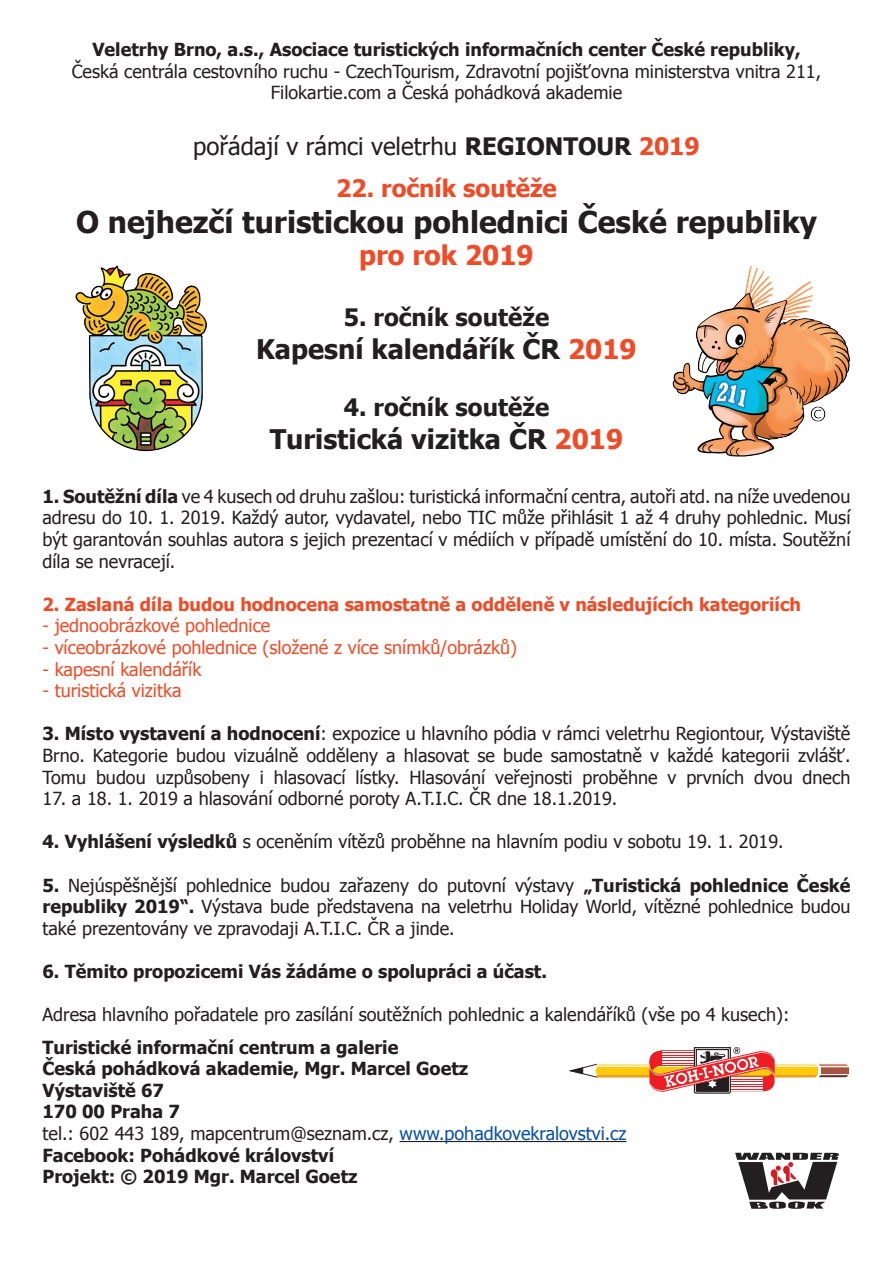
<style>
.page{position:relative;width:893px;height:1263px;background:#fff}
.page>*{position:absolute;margin:0;border:0;box-sizing:border-box;transform-origin:0 0}
.Nadpis_2{font:700 30px "Tahoma";color:#231f20}
.t1{font:700 27px "Tahoma";color:#231f20}
.t2{font:700 27px "Tahoma";color:#f04b27}
.t3{font:24px "Tahoma";color:#231f20}
.Nadpis_1{font:700 24px "Tahoma";color:#231f20}
.Nadpis_1-2{font:700 24px "Tahoma";color:#f04b27}
.t4{font:18px/21.6px "Tahoma";color:#231f20;text-align:justify}
.t5{font:700 18px "Tahoma";color:#231f20}
.t6{font:18px "Tahoma";color:#f04b27}
.t7{font:700 18px "Tahoma";color:#f04b27}
.s1{font-weight:700}
.s2{font-weight:700;color:#f04b27}
.s3{color:#f04b27}
.s4{color:#094fa3}
</style>
<div class="page">
<hr style="left:400px;top:1141px;width:227px;height:1px;background:#231f20">
<img style="left:75px;top:265px;width:132px;height:187px">
<img style="left:672px;top:266px;width:178px;height:191px">
<svg style="left:735px;top:1153px;width:104px;height:56px"></svg>
<svg style="left:570px;top:1047px;width:280px;height:47px"></svg>
<p class="t5" style="left:92px;top:37px;width:710px">Veletrhy Brno, a.s., Asociace turistických informačních center České republiky,</p>
<p class="t4" style="left:72px;top:60px;width:751px">Česká centrála cestovního ruchu - CzechTourism, Zdravotní pojišťovna ministerstva vnitra 211,</p>
<p class="t4" style="left:271px;top:81px;width:353px">Filokartie.com a Česká pohádková akademie</p>
<p class="t3" style="left:193px;top:130px;width:508px">pořádají v rámci veletrhu <span class="s1">REGIONTOUR</span> <span class="s2">2019</span></p>
<p class="Nadpis_1-2" style="left:336px;top:171px;width:222px">22. ročník soutěže</p>
<p class="Nadpis_2" style="left:76px;top:201px;width:742px">O nejhezčí turistickou pohlednici České republiky</p>
<p class="t2" style="left:359px;top:236px;width:176px">pro rok 2019</p>
<p class="Nadpis_1" style="left:344px;top:301px;width:207px">5. ročník soutěže</p>
<p class="t1" style="left:256px;top:330px;width:382px">Kapesní kalendářík ČR <span class="s3">2019</span></p>
<p class="Nadpis_1" style="left:344px;top:391px;width:207px">4. ročník soutěže</p>
<p class="t1" style="left:270px;top:420px;width:355px">Turistická vizitka ČR <span class="s3">2019</span></p>
<p class="t4" style="left:43px;top:485px;width:809px"><span class="s1">1. Soutěžní díla</span> ve 4 kusech od druhu zašlou: turistická informační centra, autoři atd. na níže uvedenou adresu do 10. 1. 2019. Každý autor, vydavatel, nebo TIC může přihlásit 1 až 4 druhy pohlednic. Musí být garantován souhlas autora s jejich prezentací v médiích v případě umístění do 10. místa. Soutěžní díla se nevracejí.</p>
<p class="t7" style="left:43px;top:592px;width:760px">2. Zaslaná díla budou hodnocena samostatně a odděleně v následujících kategoriích</p>
<p class="t6" style="left:43px;top:614px;width:229px">- jednoobrázkové pohlednice</p>
<p class="t6" style="left:43px;top:635px;width:476px">- víceobrázkové pohlednice (složené z více snímků/obrázků)</p>
<p class="t6" style="left:43px;top:657px;width:160px">- kapesní kalendářík</p>
<p class="t6" style="left:43px;top:678px;width:140px">- turistická vizitka</p>
<p class="t4" style="left:43px;top:722px;width:809px"><span class="s1">3. Místo vystavení a hodnocení</span>: expozice u hlavního pódia v rámci veletrhu Regiontour, Výstaviště Brno. Kategorie budou vizuálně odděleny a hlasovat se bude samostatně v každé kategorii zvlášť.<br>Tomu budou uzpůsobeny i hlasovací lístky. Hlasování veřejnosti proběhne v prvních dvou dnech</p>
<p class="t4" style="left:43px;top:787px;width:576px">17. a 18. 1. 2019 a hlasování odborné poroty A.T.I.C. ČR dne 18.1.2019.</p>
<p class="t4" style="left:43px;top:830px;width:743px"><span class="s1">4. Vyhlášení výsledků</span> s oceněním vítězů proběhne na hlavním podiu v sobotu 19. 1. 2019.</p>
<p class="t4" style="left:43px;top:873px;width:809px"><span class="s1">5.</span> Nejúspěšnější pohlednice budou zařazeny do putovní výstavy <span class="s1">„Turistická pohlednice České republiky 2019“.</span> Výstava bude představena na veletrhu Holiday World, vítězné pohlednice budou také prezentovány ve zpravodaji A.T.I.C. ČR a jinde.</p>
<p class="t5" style="left:43px;top:959px;width:506px">6. Těmito propozicemi Vás žádáme o spolupráci a účast.</p>
<p class="t4" style="left:43px;top:1003px;width:748px">Adresa hlavního pořadatele pro zasílání soutěžních pohlednic a kalendáříků (vše po 4 kusech):</p>
<p class="t5" style="left:43px;top:1034px;width:357px">Turistické informační centrum a galerie</p>
<p class="t5" style="left:43px;top:1056px;width:427px">Česká pohádková akademie, Mgr. Marcel Goetz</p>
<p class="t5" style="left:43px;top:1078px;width:123px">Výstaviště 67</p>
<p class="t5" style="left:43px;top:1099px;width:139px">170 00 Praha 7</p>
<p class="t4" style="left:43px;top:1122px;width:586px">tel.: 602 443 189, mapcentrum@seznam.cz, <span class="s4">www.pohadkovekralovstvi.cz</span></p>
<p class="t5" style="left:43px;top:1142px;width:293px">Facebook: Pohádkové království</p>
<p class="t5" style="left:43px;top:1164px;width:317px">Projekt: © 2019 Mgr. Marcel Goetz</p>
</div>
